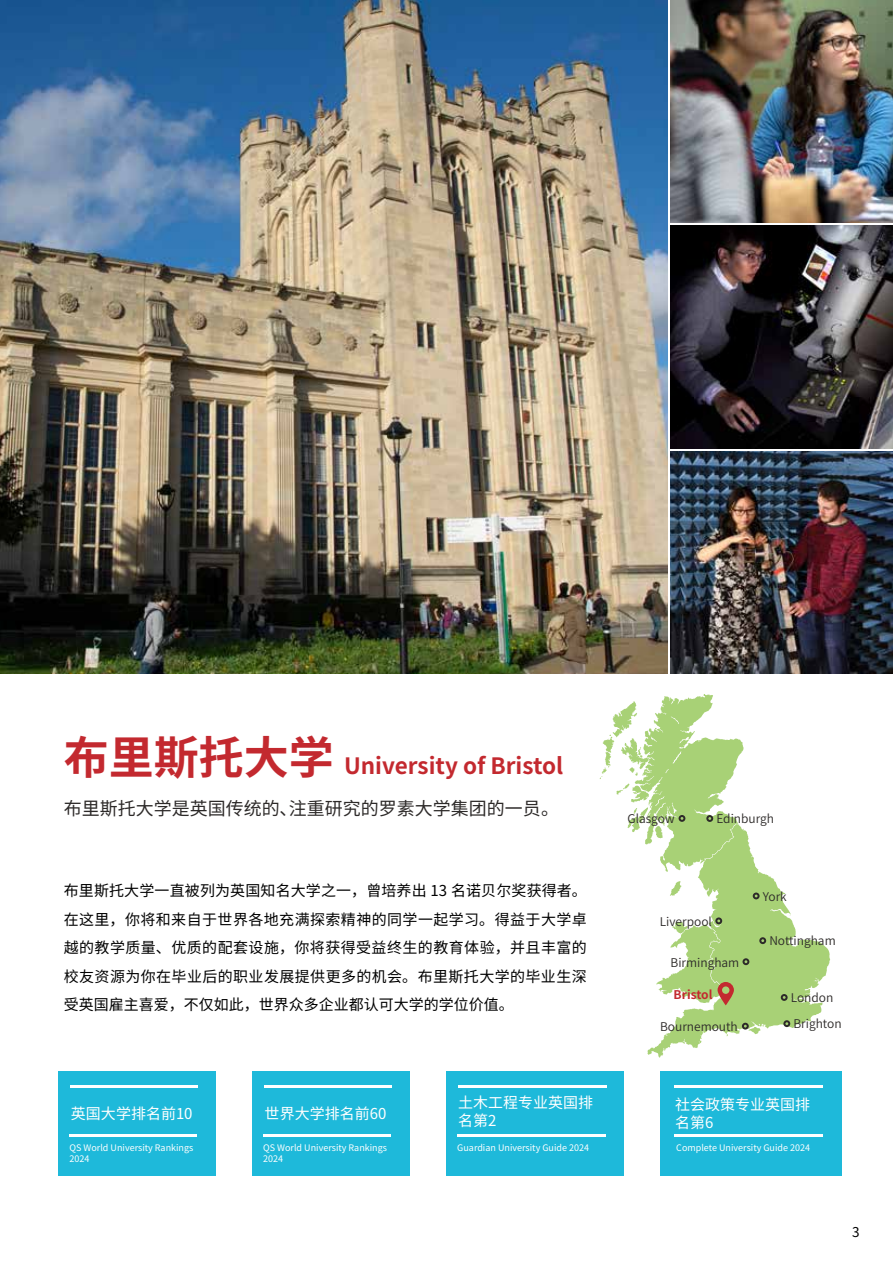
<style>
.page{position:relative;width:893px;height:1263px;background:#fff}
.page>*{position:absolute;margin:0;border:0;box-sizing:border-box;transform-origin:0 0}
.t1{font:700 22.5px "Noto Sans Hans";color:#c3292f}
.t2{font:18px "Noto Sans Hans";color:#2d2a29}
.t3{font:15px/28.5px "Noto Sans Hans";color:#000;text-align:justify}
.t4{font:15px/18px "Noto Sans Hans";color:#fff}
.t5{font:13.5px "Noto Sans Hans";color:#000}
.t6{font:600 12px "Noto Sans Hans";color:#2d2a29}
.t7{font:700 12px "Noto Sans Hans";color:#c3292f}
.t8{font:9px/10.8px "Noto Sans Hans";color:#fff}
.s1{font-size:45px}
</style>
<div class="page">
<img style="left:0;top:0;width:667px;height:674px">
<img style="left:670px;top:451px;width:223px;height:223px">
<img style="left:670px;top:226px;width:223px;height:222px">
<img style="left:670px;top:0;width:223px;height:222px">
<svg style="left:600px;top:694px;width:230px;height:363px"></svg>
<div style="left:59px;top:1071px;width:157px;height:105px;background:#1eb9da"></div>
<hr style="left:70px;top:1085px;width:128px;height:2px;background:#fff">
<hr style="left:69px;top:1134px;width:128px;height:2px;background:#fff">
<div style="left:661px;top:1071px;width:181px;height:105px;background:#1eb9da"></div>
<hr style="left:674px;top:1085px;width:149px;height:2px;background:#fff">
<hr style="left:674px;top:1134px;width:149px;height:2px;background:#fff">
<div style="left:252px;top:1071px;width:158px;height:105px;background:#1eb9da"></div>
<hr style="left:264px;top:1085px;width:128px;height:2px;background:#fff">
<hr style="left:263px;top:1134px;width:128px;height:2px;background:#fff">
<div style="left:446px;top:1071px;width:178px;height:105px;background:#1eb9da"></div>
<hr style="left:458px;top:1085px;width:149px;height:2px;background:#fff">
<hr style="left:457px;top:1134px;width:149px;height:2px;background:#fff">
<h1 class="t1" style="left:64px;top:753px;width:501px"><span class="s1">布里斯托大学</span> University of Bristol</h1>
<p class="t2" style="left:64px;top:798px;width:497px">布里斯托大学是英国传统的、注重研究的罗素大学集团的一员。</p>
<p class="t3" style="left:64px;top:877px;width:525px">布里斯托大学一直被列为英国知名大学之一，曾培养出 13 名诺贝尔奖获得者。在这里，你将和来自于世界各地充满探索精神的同学一起学习。得益于大学卓越的教学质量、优质的配套设施，你将获得受益终生的教育体验，并且丰富的校友资源为你在毕业后的职业发展提供更多的机会。布里斯托大学的毕业生深受英国雇主喜爱，不仅如此，世界众多企业都认可大学的学位价值。</p>
<p class="t4" style="left:71px;top:1105px;width:123px">英国大学排名前10</p>
<p class="t8" style="left:69px;top:1142px;width:125px">QS World University Rankings<br>2024</p>
<p class="t4" style="left:265px;top:1105px;width:123px">世界大学排名前60</p>
<p class="t8" style="left:263px;top:1142px;width:125px">QS World University Rankings<br>2024</p>
<p class="t4" style="left:458px;top:1094px;width:136px">土木工程专业英国排名第2</p>
<p class="t8" style="left:457px;top:1142px;width:133px">Guardian University Guide 2024</p>
<p class="t6" style="left:627px;top:812px;width:48px">Glasgow</p>
<p class="t6" style="left:716px;top:812px;width:59px">Edinburgh</p>
<p class="t6" style="left:763px;top:889px;width:26px">York</p>
<p class="t6" style="left:660px;top:914px;width:54px">Liverpool</p>
<p class="t6" style="left:670px;top:955px;width:70px">Birmingham</p>
<p class="t7" style="left:674px;top:988px;width:40px">Bristol</p>
<p class="t6" style="left:660px;top:1020px;width:79px">Bournemouth</p>
<p class="t6" style="left:769px;top:934px;width:68px">Nottingham</p>
<p class="t6" style="left:791px;top:991px;width:44px">London</p>
<p class="t6" style="left:793px;top:1017px;width:50px">Brighton</p>
<p class="t4" style="left:675px;top:1096px;width:136px">社会政策专业英国排名第6</p>
<p class="t8" style="left:676px;top:1142px;width:135px">Complete University Guide 2024</p>
<p class="t5" style="left:852px;top:1224px;width:9px">3</p>
</div>
